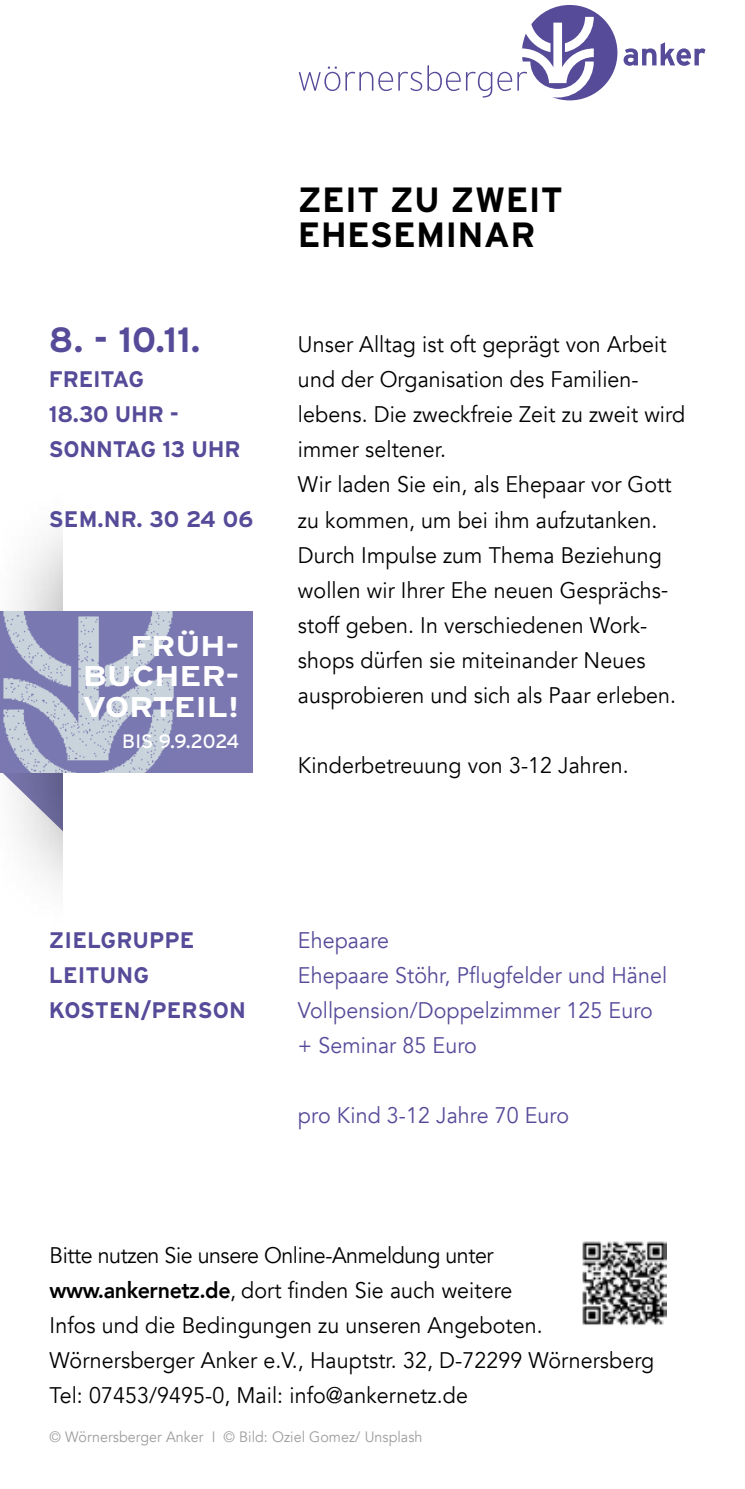
<style>
.page{position:relative;width:745px;height:1489px;background:#fff}
.page>*{position:absolute;margin:0;border:0;box-sizing:border-box;transform-origin:0 0}
.t1{font:700 35px/35px "Interstate";letter-spacing:.005em;color:#000}
.t2{font:700 35px "Interstate";color:#554b99}
.t3{font:700 28.5px/30.8px "Interstate";letter-spacing:-.01em;color:#fff;text-align:justify;scale:1.2 1}
.t4{font:22.5px/35px "Avenir";letter-spacing:.005em;color:#000;scale:.95 1}
.t5{font:22.5px/35px "Avenir";letter-spacing:.005em;color:#554b99;scale:.95 1}
.t6{font:700 22.5px/35px "Interstate";letter-spacing:-.005em;color:#554b99}
.t7{font:19.25px "Interstate";letter-spacing:-.015em;color:#fff}
.t8{font:15px "Avenir";letter-spacing:.005em;color:#9d9d9c;scale:.95 1}
.s1{font-weight:800}
</style>
<div class="page">
<div style="left:0;top:477px;width:470px;height:463px;background:#000;opacity:.5"></div>
<div style="left:63px;top:160px;width:641px;height:902px;background:#fff"></div>
<div style="left:0;top:611px;width:253px;height:161px;background:#7b78b1"></div>
<img style="left:3px;top:611px;width:171px;height:161px">
<svg style="left:298px;top:5px;width:319px;height:95px"></svg>
<svg style="left:623px;top:42px;width:82px;height:24px"></svg>
<img style="left:582px;top:1241px;width:84px;height:84px">
<h1 class="t2" style="left:49px;top:319px;width:153px">8. - 10.11.</h1>
<p class="t6" style="left:49px;top:362px;width:193px">FREITAG<br>18.30 UHR -<br>SONNTAG 13 UHR</p>
<p class="t6" style="left:49px;top:502px;width:206px">SEM.NR. 30 24 06</p>
<p class="t3" style="left:82px;top:630px;width:133px;text-indent:48px">FRÜH-BUCHER-VORTEIL!</p>
<p class="t7" style="left:122px;top:729px;width:119px">BIS 9.9.2024</p>
<h1 class="t1" style="left:298px;top:182px;width:266px">ZEIT ZU ZWEIT<br>EHESEMINAR</h1>
<p class="t4" style="left:298px;top:327px;width:408px">Unser Alltag ist oft geprägt von Arbeit und der Organisation des Familien&shy;lebens. Die zweckfreie Zeit zu zweit wird immer seltener.<br>Wir laden Sie ein, als Ehepaar vor Gott zu kommen, um bei ihm aufzutanken.<br>Durch Impulse zum Thema Beziehung wollen wir Ihrer Ehe neuen Gesprächs&shy;stoff geben. In verschiedenen Work&shy;shops dürfen sie miteinander Neues ausprobieren und sich als Paar erleben.</p>
<p class="t4" style="left:298px;top:747px;width:349px">Kinderbetreuung von 3-12 Jahren.</p>
<p class="t6" style="left:49px;top:922px;width:198px">ZIELGRUPPE<br>LEITUNG<br>KOSTEN/PERSON</p>
<p class="t5" style="left:298px;top:922px;width:390px">Ehepaare<br>Ehepaare Stöhr, Pflugfelder und Hänel<br>Vollpension/Doppelzimmer 125 Euro + Seminar 85 Euro</p>
<p class="t5" style="left:298px;top:1097px;width:287px">pro Kind 3-12 Jahre 70 Euro</p>
<p class="t4" style="left:50px;top:1237px;width:637px">Bitte nutzen Sie unsere Online-Anmeldung unter <span class="s1">www.ankernetz.de</span>, dort finden Sie auch weitere<br>Infos und die Bedingungen zu unseren Angeboten.<br>Wörnersberger Anker e.V., Hauptstr. 32, D-72299 Wörnersberg Tel: 07453/9495-0, Mail: info@ankernetz.de</p>
<p class="t8" style="left:50px;top:1427px;width:394px">© Wörnersberger Anker I © Bild: Oziel Gomez/ Unsplash</p>
</div>
